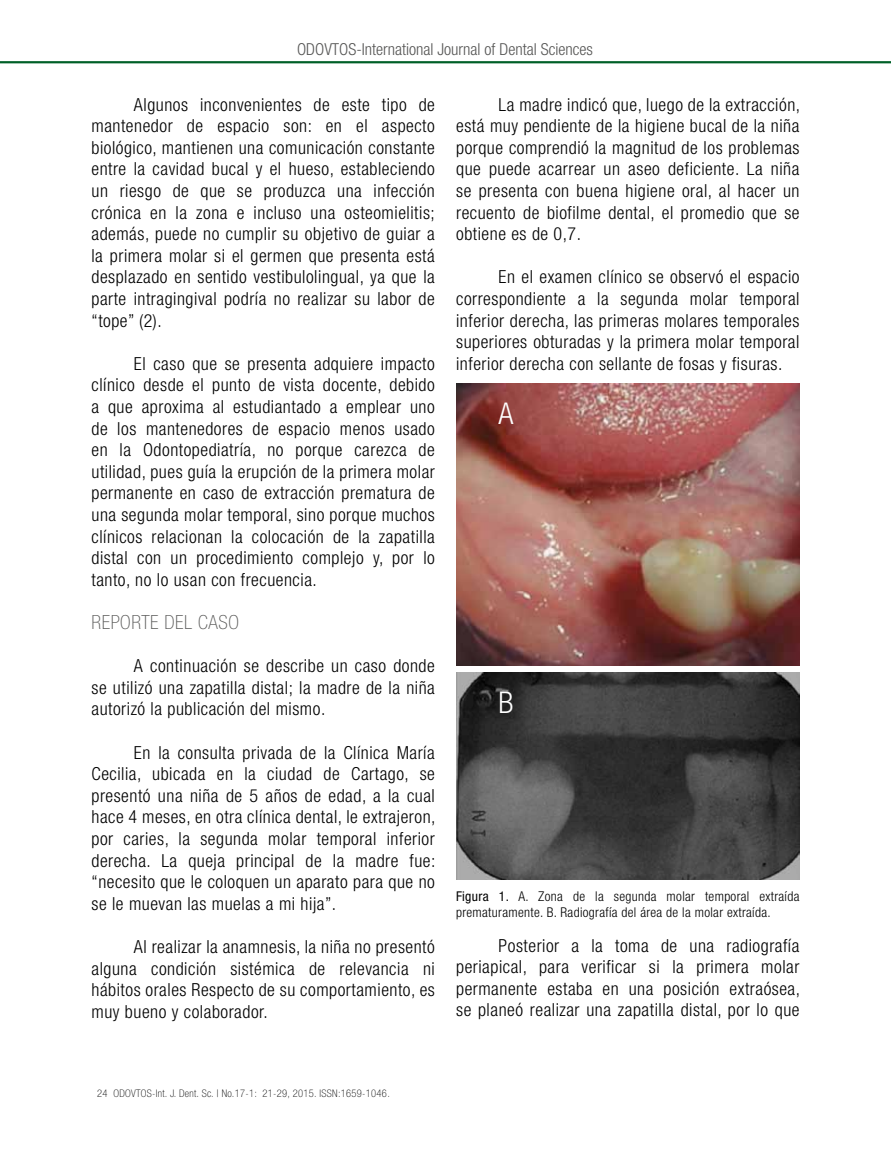
<style>
.page{position:relative;width:891px;height:1161px;background:#fff}
.page>*{position:absolute;margin:0;border:0;box-sizing:border-box;transform-origin:0 0}
.t1{font:300 condensed 30px "Helvetica Neue LT Std";color:#fff}
.t2{font:100 condensed 19.5px "Helvetica Neue LT Std";letter-spacing:.03em;color:#575756}
.t3{font:300 condensed 18px/21.6px "Helvetica Neue LT Std";letter-spacing:.03em;color:#000;text-align:justify}
.t4{font:300 condensed 16.5px "Helvetica Neue LT Std";color:#575756}
.t5{font:300 condensed 13.5px/16.2px "Helvetica Neue LT Std";letter-spacing:.025em;color:#000}
.t6{font:100 condensed 10.5px "Helvetica Neue LT Std";letter-spacing:.03em;color:#000}
.s1{font-weight:400}
</style>
<div class="page">
<svg style="left:0;top:61px;width:891px;height:2px;background:#116a36"></svg>
<img style="left:456px;top:672px;width:344px;height:208px">
<img style="left:456px;top:384px;width:344px;height:282px">
<p class="t4" style="left:297px;top:40px;width:297px">ODOVTOS-International Journal of Dental Sciences</p>
<p class="t3" style="left:91px;top:93px;width:345px;text-indent:43px">Algunos inconvenientes de este tipo de mantenedor de espacio son: en el aspecto biológico, mantienen una comunicación constante entre la cavidad bucal y el hueso, estableciendo un riesgo de que se produzca una infección crónica en la zona e incluso una osteomielitis; además, puede no cumplir su objetivo de guiar a la primera molar si el germen que presenta está desplazado en sentido vestibulolingual, ya que la parte intragingival podría no realizar su labor de “tope” (2).</p>
<p class="t3" style="left:91px;top:353px;width:345px;text-indent:43px">El caso que se presenta adquiere impacto clínico desde el punto de vista docente, debido a que aproxima al estudiantado a emplear uno de los mantenedores de espacio menos usado en la Odontopediatría, no porque carezca de utilidad, pues guía la erupción de la primera molar permanente en caso de extracción prematura de una segunda molar temporal, sino porque muchos clínicos relacionan la colocación de la zapatilla distal con un procedimiento complejo y, por lo tanto, no lo usan con frecuencia.</p>
<p class="t2" style="left:91px;top:611px;width:149px">REPORTE DEL CASO</p>
<p class="t3" style="left:91px;top:655px;width:345px;text-indent:43px">A continuación se describe un caso donde se utilizó una zapatilla distal; la madre de la niña autorizó la publicación del mismo.</p>
<p class="t3" style="left:91px;top:741px;width:346px;text-indent:43px">En la consulta privada de la Clínica María Cecilia, ubicada en la ciudad de Cartago, se presentó una niña de 5 años de edad, a la cual hace 4 meses, en otra clínica dental, le extrajeron, por caries, la segunda molar temporal inferior derecha. La queja principal de la madre fue: “necesito que le coloquen un aparato para que no se le muevan las muelas a mi hija”.</p>
<p class="t3" style="left:91px;top:936px;width:345px;text-indent:43px">Al realizar la anamnesis, la niña no presentó alguna condición sistémica de relevancia ni hábitos orales Respecto de su comportamiento, es muy bueno y colaborador.</p>
<p class="t3" style="left:456px;top:93px;width:346px;text-indent:43px">La madre indicó que, luego de la extracción, está muy pendiente de la higiene bucal de la niña porque comprendió la magnitud de los problemas que puede acarrear un aseo deficiente. La niña se presenta con buena higiene oral, al hacer un recuento de biofilme dental, el promedio que se obtiene es de 0,7.</p>
<p class="t3" style="left:456px;top:266px;width:345px;text-indent:43px">En el examen clínico se observó el espacio correspondiente a la segunda molar temporal inferior derecha, las primeras molares temporales superiores obturadas y la primera molar temporal inferior derecha con sellante de fosas y fisuras.</p>
<h1 class="t1" style="left:499px;top:396px;width:16px">A</h1>
<h1 class="t1" style="left:499px;top:685px;width:16px">B</h1>
<p class="t5" style="left:456px;top:888px;width:345px"><span class="s1">Figura 1.</span> A. Zona de la segunda molar temporal extraída prematuramente. B. Radiografía del área de la molar extraída.</p>
<p class="t3" style="left:456px;top:934px;width:346px;text-indent:43px">Posterior a la toma de una radiografía periapical, para verificar si la primera molar permanente estaba en una posición extraósea, se planeó realizar una zapatilla distal, por lo que</p>
<p class="t6" style="left:97px;top:1088px;width:294px">24 ODOVTOS-Int. J. Dent. Sc. | No.17-1: 21-29, 2015. ISSN:1659-1046.</p>
</div>
